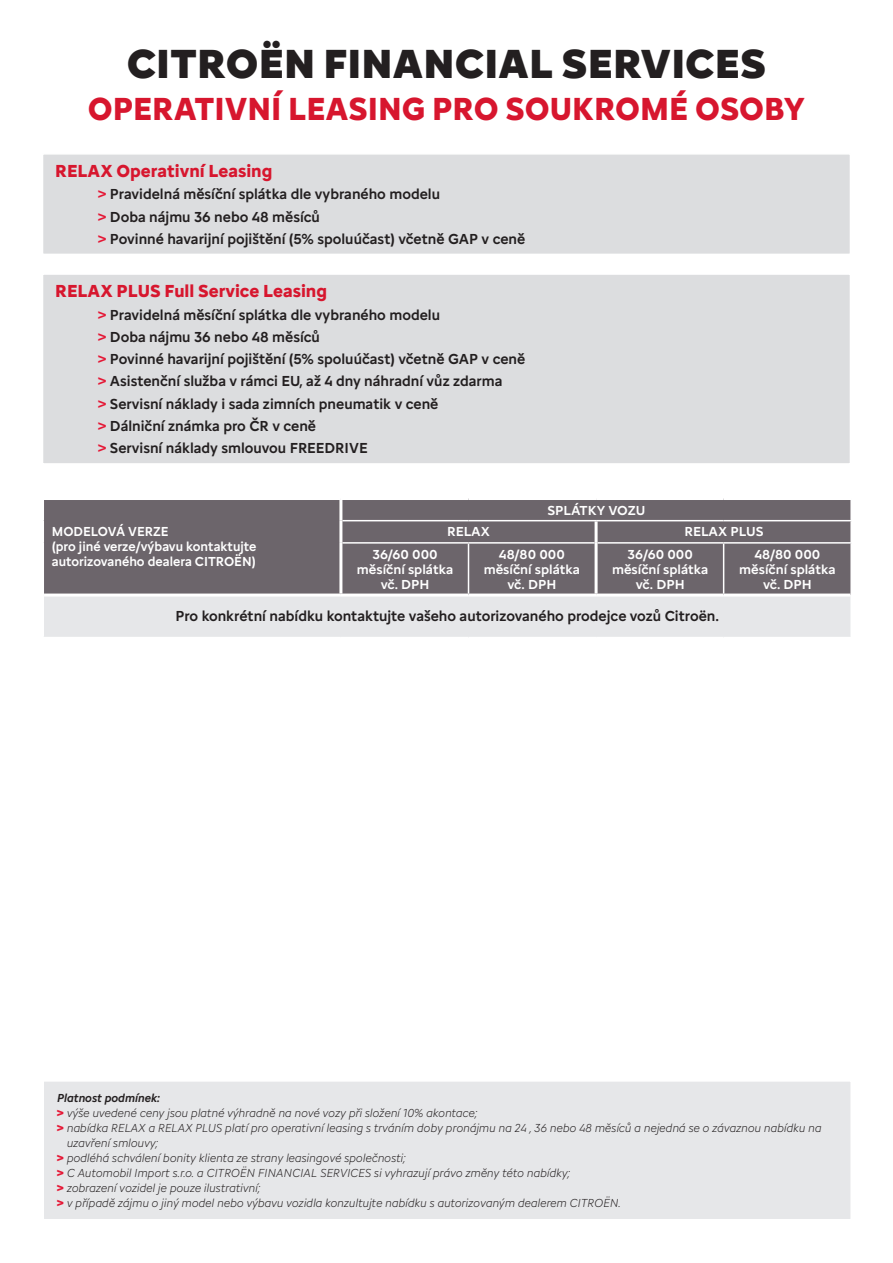
<style>
.page{position:relative;width:893px;height:1263px;background:#fff}
.page>*{position:absolute;margin:0;border:0;box-sizing:border-box;transform-origin:0 0}
.t1{font:900 42px "Citroen Type Latin";color:#231f20}
.t2{font:700 33px "Citroen Type Latin";color:#d7162e;scale:.96 1}
.t3{font:700 18px "Citroen Type Latin";color:#d7162e}
.t4{font:500 15px/22.2px "Citroen Type Latin";color:#231f20}
.t5{font:500 13.5px/15px "Citroen Type Latin";color:#fff;text-align:center}
.t6{font:500 13.5px/15px "Citroen Type Latin";color:#fff;scale:.96 1}
.t7{font:italic 300 12px "Citroen Type Latin";color:#231f20}
.t8{font:italic 500 12px "Citroen Type Latin";color:#231f20}
.s1{color:#e51836}
.s2{font-weight:700;font-style:normal;color:#e51836}
</style>
<div class="page">
<div style="left:42px;top:153px;width:809px;height:102px;background:#dcdddf;border:2px solid #fff"></div>
<div style="left:42px;top:273px;width:809px;height:192px;background:#dcdddf;border:2px solid #fff"></div>
<div style="left:44px;top:500px;width:806px;height:93px;background:#6c656b"></div>
<div style="left:43px;top:595px;width:808px;height:43px;background:#e6e7e9"></div>
<hr style="left:468px;top:544px;width:1px;height:49px;background:#fff">
<hr style="left:723px;top:544px;width:1px;height:49px;background:#fff">
<hr style="left:43px;top:595px;width:1px;height:42px;background:#fff">
<hr style="left:850px;top:595px;width:2px;height:42px;background:#fff">
<hr style="left:44px;top:593px;width:297px;height:3px;background:#fff">
<hr style="left:341px;top:593px;width:127px;height:3px;background:#fff">
<hr style="left:468px;top:593px;width:128px;height:3px;background:#fff">
<hr style="left:596px;top:593px;width:128px;height:3px;background:#fff">
<hr style="left:724px;top:593px;width:126px;height:3px;background:#fff">
<hr style="left:342px;top:520px;width:126px;height:1px;background:#fff">
<hr style="left:468px;top:520px;width:128px;height:1px;background:#fff">
<hr style="left:596px;top:520px;width:128px;height:1px;background:#fff">
<hr style="left:724px;top:520px;width:128px;height:1px;background:#fff">
<hr style="left:342px;top:542px;width:126px;height:2px;background:#fff">
<hr style="left:468px;top:542px;width:127px;height:2px;background:#fff">
<hr style="left:598px;top:542px;width:126px;height:2px;background:#fff">
<hr style="left:724px;top:542px;width:128px;height:2px;background:#fff">
<hr style="left:339px;top:500px;width:3px;height:21px;background:#fff">
<hr style="left:339px;top:521px;width:3px;height:22px;background:#fff">
<hr style="left:339px;top:543px;width:3px;height:50px;background:#fff">
<hr style="left:595px;top:521px;width:3px;height:22px;background:#fff">
<hr style="left:595px;top:543px;width:3px;height:50px;background:#fff">
<hr style="left:43px;top:637px;width:298px;height:1px;background:#fff">
<hr style="left:341px;top:637px;width:127px;height:1px;background:#fff">
<hr style="left:468px;top:637px;width:128px;height:1px;background:#fff">
<hr style="left:596px;top:637px;width:128px;height:1px;background:#fff">
<hr style="left:724px;top:637px;width:128px;height:1px;background:#fff">
<div style="left:43px;top:1081px;width:808px;height:139px;background:#e6e7e9"></div>
<div style="left:43px;top:1080px;width:809px;height:140px;border:2px solid #fff"></div>
<h1 class="t1" style="left:127px;top:32px;width:248px">CITROËN FINANCIA</h1>
<h1 class="t1" style="left:529px;top:32px;width:110px">L SERVIC</h1>
<h1 class="t1" style="left:715px;top:32px;width:50px">ES</h1>
<h2 class="t2" style="left:88px;top:84px;width:22px">OPERATIVNÍ</h2>
<h2 class="t2" style="left:288px;top:84px;width:21px">LEASING</h2>
<h2 class="t2" style="left:432px;top:84px;width:23px">PRO</h2>
<h2 class="t2" style="left:505px;top:84px;width:25px">SOUKROMÉ</h2>
<h2 class="t2" style="left:695px;top:84px;width:24px">OSOBY</h2>
<h3 class="t3" style="left:55px;top:157px;width:219px">RELAX OPERATIVNÍ LEASING</h3>
<p class="t4" style="left:98px;top:182px;width:429px"><span class="s1">&gt;</span> Pravidelná měsíční splátka dle vybraného modelu<br><span class="s1">&gt;</span> Doba nájmu 36 nebo 48 měsíců<br><span class="s1">&gt;</span> Povinné havarijní pojištění (5% spoluúčast) včetně GAP v ceně</p>
<h3 class="t3" style="left:55px;top:278px;width:273px">RELAX PLUS FULL SERVICE LEASING</h3>
<p class="t4" style="left:98px;top:302px;width:429px"><span class="s1">&gt;</span> Pravidelná měsíční splátka dle vybraného modelu<br><span class="s1">&gt;</span> Doba nájmu 36 nebo 48 měsíců<br><span class="s1">&gt;</span> Povinné havarijní pojištění (5% spoluúčast) včetně GAP v ceně <span class="s1">&gt;</span> Asistenční služba v rámci EU, až 4 dny náhradní vůz zdarma<br><span class="s1">&gt;</span> Servisní náklady i sada zimních pneumatik v ceně<br><span class="s1">&gt;</span> Dálniční známka pro ČR v ceně<br><span class="s1">&gt;</span> Servisní náklady smlouvou Free Drive</p>
<p class="t5" style="left:547px;top:502px;width:10px">splátky</p>
<p class="t5" style="left:608px;top:502px;width:10px">vozu</p>
<p class="t6" style="left:52px;top:523px;width:11px">modelová</p>
<p class="t5" style="left:447px;top:523px;width:44px">RELAX</p>
<p class="t5" style="left:684px;top:523px;width:81px">RELAX PLUS</p>
<p class="t5" style="left:357px;top:545px;width:98px">36/60 000 měsíční splátka vč. DPH</p>
<p class="t5" style="left:484px;top:545px;width:98px">48/80 000 měsíční splátka vč. DPH</p>
<p class="t5" style="left:612px;top:545px;width:98px">36/60 000 měsíční splátka vč. DPH</p>
<p class="t5" style="left:739px;top:545px;width:98px">48/80 000 měsíční splátka vč. DPH</p>
<p class="t4" style="left:176px;top:603px;width:545px">Pro konkrétní nabídku kontaktujte vašeho autorizovaného prodejce vozů Citroën.</p>
<p class="t6" style="left:52px;top:523px;width:215px;text-indent:77px">Verze<br>(pro jiné verze/výbavu kontaktujte autorizovaného dealera CITROËN)</p>
<p class="t8" style="left:57px;top:1089px;width:104px">Platnost podmínek:</p>
<p class="t7" style="left:57px;top:1104px;width:422px"><span class="s2">&gt;</span> výše uvedené ceny jsou platné výhradně na nové vozy při složení 10% akontace;</p>
<p class="t7" style="left:57px;top:1119px;width:766px"><span class="s2">&gt;</span> nabídka RELAX a RELAX PLUS platí pro operativní leasing s trváním doby pronájmu na 24 , 36 nebo 48 měsíců a nejedná se o závaznou nabídku na</p>
<p class="t7" style="left:67px;top:1134px;width:93px">uzavření smlouvy;</p>
<p class="t7" style="left:57px;top:1149px;width:351px"><span class="s2">&gt;</span> podléhá schválení bonity klienta ze strany leasingové společnosti;</p>
<p class="t7" style="left:57px;top:1164px;width:515px"><span class="s2">&gt;</span> C Automobil Import s.r.o. a CITROËN FINANCIAL SERVICES si vyhrazují právo změny této nabídky;</p>
<p class="t7" style="left:57px;top:1179px;width:205px"><span class="s2">&gt;</span> zobrazení vozidel je pouze ilustrativní;</p>
<p class="t7" style="left:57px;top:1194px;width:529px"><span class="s2">&gt;</span> v případě zájmu o jiný model nebo výbavu vozidla konzultujte nabídku s autorizovaným dealerem Citroën</p>
<p class="t7" style="left:618px;top:1194px;width:4px">.</p>
</div>
